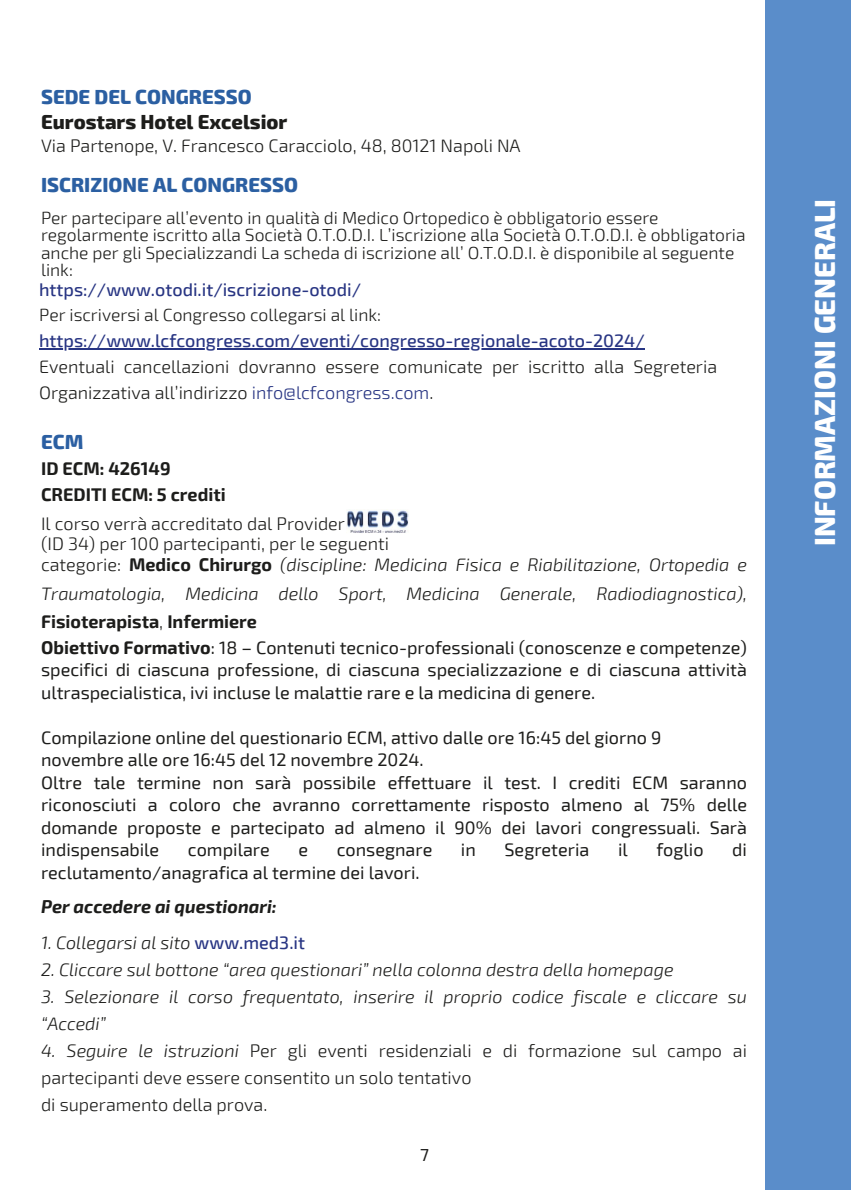
<style>
.page{position:relative;width:851px;height:1190px;background:#fff}
.page>*{position:absolute;margin:0;border:0;box-sizing:border-box;transform-origin:0 0}
.t1{font:800 28.6px "Exo 2";color:#fff}
.t2{font:800 20px "Exo 2";color:#2b5fa2}
.t3{font:800 20px "Exo 2";color:#1d1d1b}
.t4{font:18px/22.4px "Exo 2";color:#1d1d1b;text-align:justify}
.t5{font:300 18px/26.2px "Exo 2";color:#1d1d1b}
.t6{font:italic 300 18px/28.4px "Exo 2";color:#1d1d1b;text-align:justify}
.t7{font:500 18px "Exo 2";color:#283583}
.t8{font:700 18px/26px "Exo 2";color:#1d1d1b}
.t9{font:italic 700 18px "Exo 2";color:#1d1d1b}
.t10{font:300 17.4px/17.4px "Exo 2";color:#1d1d1b}
.t11{font:17.4px "Exo 2";color:#1d1d1b}
.s1{color:#283583}
.s2{font-style:normal}
.s3{font-weight:700;font-style:normal}
.s4{font-weight:700}
.s5{font-weight:500;font-style:normal;color:#283583}
.s6{font-style:italic}
</style>
<div class="page">
<div style="left:765px;top:0;width:85px;height:1189px;background:#5a8dca"></div>
<hr style="left:39px;top:348px;width:605px;height:2px;background:#283583">
<img style="left:347px;top:510px;width:62px;height:23px">
<p class="t2" style="left:41px;top:84px;width:212px">SEDE DEL CONGRESSO</p>
<p class="t3" style="left:41px;top:109px;width:248px">Eurostars Hotel Excelsior</p>
<p class="t5" style="left:41px;top:132px;width:481px">Via Partenope, V. Francesco Caracciolo, 48, 80121 Napoli NA</p>
<p class="t2" style="left:41px;top:171px;width:258px">ISCRIZIONE AL CONGRESSO</p>
<p class="t10" style="left:41px;top:208px;width:706px">Per partecipare all’evento in qualità di Medico Ortopedico è obbligatorio essere regolarmente iscritto alla Società O.T.O.D.I. L’iscrizione alla Società O.T.O.D.I. è obbligatoria anche per gli Specializzandi La scheda di iscrizione all’ O.T.O.D.I. è disponibile al seguente link:</p>
<p class="t7" style="left:39px;top:278px;width:323px">https://www.otodi.it/iscrizione-otodi/</p>
<p class="t10" style="left:39px;top:305px;width:343px">Per iscriversi al Congresso collegarsi al link:</p>
<p class="t7" style="left:39px;top:329px;width:607px">https://www.lcfcongress.com/eventi/congresso-regionale-acoto-2024/</p>
<p class="t5" style="left:39px;top:353px;width:679px">Eventuali cancellazioni dovranno essere comunicate per iscritto alla Segreteria<br>Organizzativa all’indirizzo <span class="s1">info@lcfcongress.com</span>.</p>
<h2 class="t2" style="left:41px;top:428px;width:44px">ECM</h2>
<h2 class="t8" style="left:41px;top:455px;width:186px">ID ECM: 426149<br>CREDITI ECM: 5 crediti</h2>
<p class="t5" style="left:41px;top:509px;width:305px">Il corso verrà accreditato dal Provider</p>
<p class="t5" style="left:41px;top:530px;width:349px">(ID 34) per 100 partecipanti, per le seguenti</p>
<p class="t6" style="left:41px;top:550px;width:707px"><span class="s2">categorie:</span> <span class="s3">Medico Chirurgo</span> (discipline: Medicina Fisica e Riabilitazione, Ortopedia e Traumatologia, Medicina dello Sport, Medicina Generale, Radiodiagnostica), <span class="s3">Fisioterapista</span><span class="s2">,</span> <span class="s3">Infermiere</span></p>
<p class="t4" style="left:41px;top:635px;width:707px"><span class="s4">Obiettivo Formativo</span>: 18 – Contenuti tecnico-professionali (conoscenze e competenze) specifici di ciascuna professione, di ciascuna specializzazione e di ciascuna attività ultraspecialistica, ivi incluse le malattie rare e la medicina di genere.</p>
<p class="t4" style="left:41px;top:725px;width:621px">Compilazione online del questionario ECM, attivo dalle ore 16:45 del giorno 9</p>
<p class="t4" style="left:41px;top:748px;width:384px">novembre alle ore 16:45 del 12 novembre 2024.</p>
<p class="t4" style="left:41px;top:770px;width:707px">Oltre tale termine non sarà possibile effettuare il test. I crediti ECM saranno riconosciuti a coloro che avranno correttamente risposto almeno al 75% delle domande proposte e partecipato ad almeno il 90% dei lavori congressuali. Sarà indispensabile</p>
<p class="t4" style="left:188px;top:838px;width:83px">compilare</p>
<p class="t4" style="left:298px;top:838px;width:11px">e</p>
<p class="t4" style="left:337px;top:838px;width:97px">consegnare</p>
<p class="t4" style="left:461px;top:838px;width:16px">in</p>
<p class="t4" style="left:504px;top:838px;width:86px">Segreteria</p>
<p class="t4" style="left:618px;top:838px;width:11px">il</p>
<p class="t4" style="left:656px;top:838px;width:49px">foglio</p>
<p class="t4" style="left:732px;top:838px;width:16px">di</p>
<p class="t4" style="left:41px;top:860px;width:380px">reclutamento/anagrafica al termine dei lavori.</p>
<p class="t9" style="left:41px;top:895px;width:237px">Per accedere ai questionari:</p>
<p class="t6" style="left:41px;top:928px;width:265px">1. Collegarsi al sito <span class="s5">www.med3.it</span></p>
<p class="t6" style="left:41px;top:955px;width:634px">2. Cliccare sul bottone “area questionari” nella colonna destra della homepage</p>
<p class="t6" style="left:41px;top:982px;width:707px;line-height:27px">3. Selezionare il corso frequentato, inserire il proprio codice fiscale e cliccare su “Accedi”</p>
<p class="t5" style="left:41px;top:1036px;width:707px;line-height:27px"><span class="s6">4. Seguire le istruzioni</span> Per gli eventi residenziali e di formazione sul campo ai partecipanti deve essere consentito un solo tentativo</p>
<p class="t5" style="left:41px;top:1091px;width:228px">di superamento della prova.</p>
<p class="t11" style="left:420px;top:1143px;width:10px">7</p>
<p class="t1" style="left:806px;top:546px;width:349px;rotate:-90deg">INFORMAZIONI GENERALI</p>
</div>
